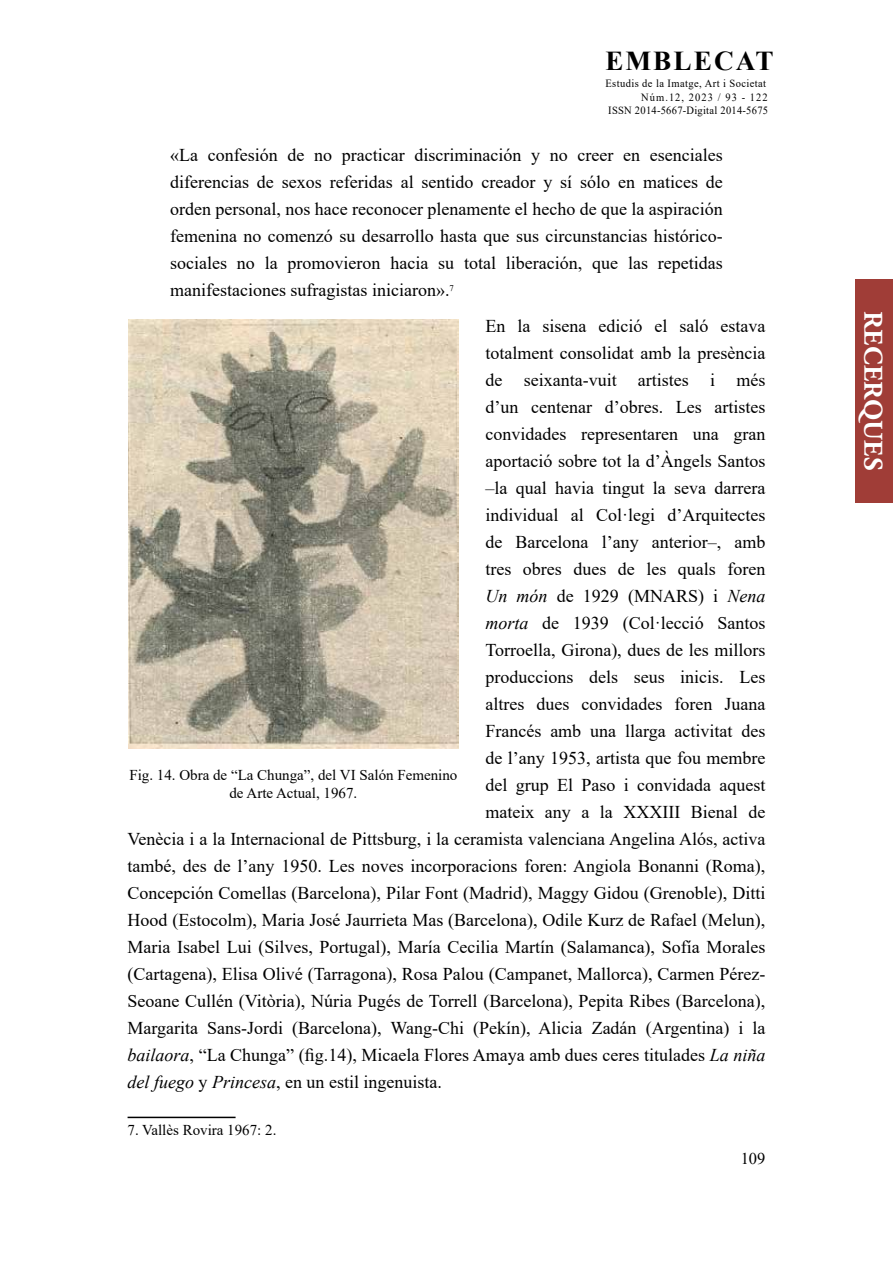
<style>
.page{position:relative;width:893px;height:1263px;background:#fff}
.page>*{position:absolute;margin:0;border:0;box-sizing:border-box;transform-origin:0 0}
.t1{font:700 27.3px "Times New Roman";letter-spacing:.075em;color:#000}
.t2{font:700 27px "Adobe Garamond Pro";letter-spacing:.015em;color:#fff}
.t3{font:18px/27px "Times New Roman";color:#000;text-align:justify}
.t4{font:16.5px "Times New Roman";color:#000}
.t5{font:15px/18px "Times New Roman";color:#000;text-align:center}
.t6{font:10.95px/13.5px "Times New Roman";letter-spacing:.04em;color:#000;text-align:right;scale:.95 1}
.s1{font-style:italic}
</style>
<div class="page">
<div style="left:855px;top:279px;width:38px;height:223px;background:#a03d37"></div>
<hr style="left:128px;top:1117px;width:108px;height:1px;background:#000">
<img style="left:128px;top:320px;width:330px;height:428px">
<h1 class="t1" style="left:605px;top:41px;width:170px">EMBLECAT</h1>
<p class="t6" style="left:605px;top:77px;width:173px">Estudis de la Imatge, Art i Societat<br>Núm.12, 2023 / 93 - 122<br>ISSN 2014-5667-Digital 2014-5675</p>
<p class="t3" style="left:170px;top:141px;width:554px">«La confesión de no practicar discriminación y no creer en esenciales diferencias de sexos referidas al sentido creador y sí sólo en matices de orden personal, nos hace reconocer plenamente el hecho de que la aspiración femenina no comenzó su desarrollo hasta que sus circunstancias histórico&shy;sociales no la promovieron hacia su total liberación, que las repetidas manifestaciones sufragistas iniciaron».<sup>7</sup></p>
<p class="t3" style="left:485px;top:312px;width:281px">En la sisena edició el saló estava</p>
<p class="t3" style="left:485px;top:339px;width:281px">totalment consolidat amb la presència</p>
<p class="t3" style="left:485px;top:366px;width:281px">de seixanta-vuit artistes i més</p>
<p class="t3" style="left:485px;top:393px;width:281px">d’un centenar d’obres. Les artistes</p>
<p class="t3" style="left:485px;top:420px;width:281px">convidades representaren una gran</p>
<p class="t3" style="left:485px;top:447px;width:281px">aportació sobre tot la d’Àngels Santos</p>
<p class="t3" style="left:485px;top:474px;width:281px">–la qual havia tingut la seva darrera</p>
<p class="t3" style="left:485px;top:501px;width:281px">individual al Col·legi d’Arquitectes</p>
<p class="t3" style="left:485px;top:528px;width:281px">de Barcelona l’any anterior–, amb</p>
<p class="t3" style="left:485px;top:555px;width:281px">tres obres dues de les quals foren</p>
<p class="t3" style="left:485px;top:582px;width:281px"><span class="s1">Un món</span> de 1929 (MNARS) i <span class="s1">Nena</span></p>
<p class="t3" style="left:485px;top:609px;width:281px"><span class="s1">morta</span> de 1939 (Col·lecció Santos</p>
<p class="t3" style="left:485px;top:636px;width:281px">Torroella, Girona), dues de les millors</p>
<p class="t3" style="left:485px;top:663px;width:281px">produccions dels seus inicis. Les</p>
<p class="t3" style="left:485px;top:690px;width:281px">altres dues convidades foren Juana</p>
<p class="t3" style="left:485px;top:717px;width:281px">Francés amb una llarga activitat des</p>
<p class="t3" style="left:485px;top:744px;width:281px">de l’any 1953, artista que fou membre</p>
<p class="t3" style="left:485px;top:771px;width:281px">del grup El Paso i convidada aquest</p>
<p class="t3" style="left:485px;top:798px;width:281px">mateix any a la XXXIII Bienal de</p>
<p class="t3" style="left:128px;top:825px;width:639px">Venècia i a la Internacional de Pittsburg, i la ceramista valenciana Angelina Alós, activa</p>
<p class="t3" style="left:128px;top:852px;width:639px">també, des de l’any 1950. Les noves incorporacions foren: Angiola Bonanni (Roma),</p>
<p class="t3" style="left:128px;top:879px;width:639px">Concepción Comellas (Barcelona), Pilar Font (Madrid), Maggy Gidou (Grenoble), Ditti</p>
<p class="t3" style="left:128px;top:906px;width:639px">Hood (Estocolm), Maria José Jaurrieta Mas (Barcelona), Odile Kurz de Rafael (Melun),</p>
<p class="t3" style="left:128px;top:933px;width:639px">Maria Isabel Lui (Silves, Portugal), María Cecilia Martín (Salamanca), Sofía Morales</p>
<p class="t3" style="left:128px;top:960px;width:639px">(Cartagena), Elisa Olivé (Tarragona), Rosa Palou (Campanet, Mallorca), Carmen Pérez-</p>
<p class="t3" style="left:128px;top:987px;width:639px">Seoane Cullén (Vitòria), Núria Pugés de Torrell (Barcelona), Pepita Ribes (Barcelona),</p>
<p class="t3" style="left:128px;top:1014px;width:639px">Margarita Sans-Jordi (Barcelona), Wang-Chi (Pekín), Alicia Zadán (Argentina) i la</p>
<p class="t3" style="left:128px;top:1041px;width:639px"><span class="s1">bailaora</span>, “La Chunga” (fig.14), Micaela Flores Amaya amb dues ceres titulades <span class="s1">La niña</span></p>
<p class="t3" style="left:128px;top:1068px;width:316px"><span class="s1">del fuego</span> y <span class="s1">Princesa</span>, en un estil ingenuista.</p>
<p class="t5" style="left:128px;top:1121px;width:150px">7. Vallès Rovira 1967: 2.</p>
<p class="t5" style="left:129px;top:766px;width:330px">Fig. 14. Obra de “La Chunga”, del VI Salón Femenino de Arte Actual, 1967.</p>
<p class="t4" style="left:741px;top:1147px;width:26px">109</p>
<h2 class="t2" style="left:889px;top:311px;width:161px;rotate:90deg">RECERQUES</h2>
</div>
